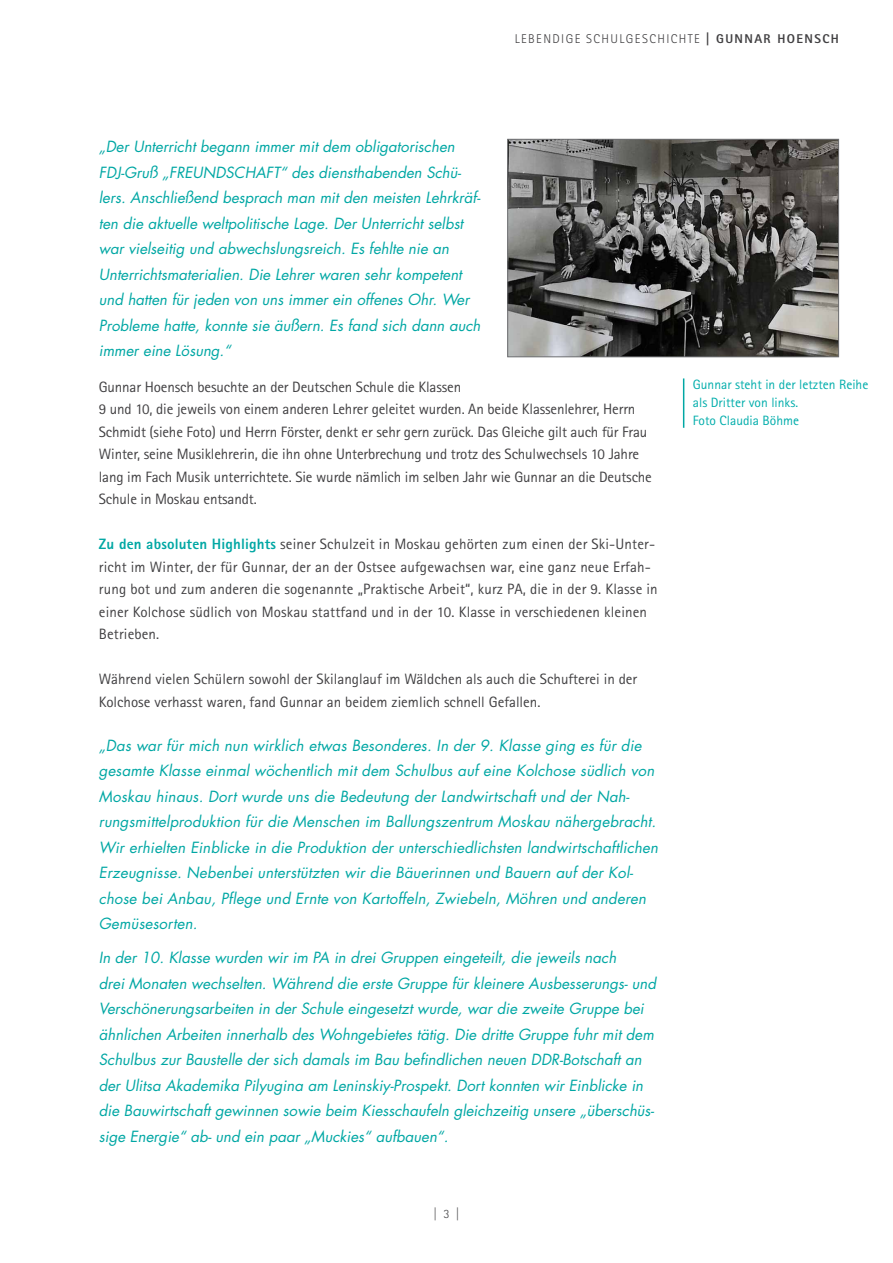
<style>
.page{position:relative;width:893px;height:1263px;background:#fff}
.page>*{position:absolute;margin:0;border:0;box-sizing:border-box;transform-origin:0 0}
.t1{font:italic 15px/25.5px "Futura Std";color:#00a7a4}
.t2{font:15px/22.5px "Rotis Sans Serif W1 G";color:#414042}
.t3{font:13.5px/18px "Rotis Sans Serif W1 G";color:#00adab}
.t4{font:300 12.75px "Rotis Sans Serif W1 G";letter-spacing:.11em;color:#414042}
.s1{font-weight:800}
.s2{font-weight:800;color:#00a7a4}
</style>
<div class="page">
<img style="left:509px;top:141px;width:328px;height:214px">
<div style="left:507px;top:139px;width:332px;height:218px;border:1px solid #6d6e71"></div>
<hr style="left:683px;top:378px;width:1px;height:50px;background:#00a7a4">
<p class="t4" style="left:515px;top:31px;width:324px">LEBENDIGE SCHULGESCHICHTE <span class="s1">| Gunnar Hoensch</span></p>
<p class="t1" style="left:99px;top:134px;width:383px">„Der Unterricht begann immer mit dem obligatorischen FDJ-Gruß „FREUNDSCHAFT“ des diensthabenden Schü&shy;lers. Anschließend besprach man mit den meisten Lehrkräf&shy;ten die aktuelle weltpolitische Lage. Der Unterricht selbst war vielseitig und abwechslungsreich. Es fehlte nie an Unterrichtsmaterialien. Die Lehrer waren sehr kompetent und hatten für jeden von uns immer ein offenes Ohr. Wer Probleme hatte, konnte sie äußern. Es fand sich dann auch immer eine Lösung.“</p>
<p class="t2" style="left:99px;top:375px;width:555px">Gunnar Hoensch besuchte an der Deutschen Schule die Klassen<br>9 und 10, die jeweils von einem anderen Lehrer geleitet wurden. An beide Klassenlehrer, Herrn Schmidt (siehe Foto) und Herrn Förster, denkt er sehr gern zurück. Das Gleiche gilt auch für Frau Winter, seine Musiklehrerin, die ihn ohne Unterbrechung und trotz des Schulwechsels 10 Jahre lang im Fach Musik unterrichtete. Sie wurde nämlich im selben Jahr wie Gunnar an die Deutsche Schule in Moskau entsandt.</p>
<p class="t2" style="left:99px;top:533px;width:560px"><span class="s2">Zu den absoluten Highlights</span> seiner Schulzeit in Moskau gehörten zum einen der Ski-Unter&shy;richt im Winter, der für Gunnar, der an der Ostsee aufgewachsen war, eine ganz neue Erfah&shy;rung bot und zum anderen die sogenannte „Praktische Arbeit“, kurz PA, die in der 9. Klasse in einer Kolchose südlich von Moskau stattfand und in der 10. Klasse in verschiedenen kleinen Betrieben.</p>
<p class="t2" style="left:99px;top:668px;width:540px">Während vielen Schülern sowohl der Skilanglauf im Wäldchen als auch die Schufterei in der<br>Kolchose verhasst waren, fand Gunnar an beidem ziemlich schnell Gefallen.</p>
<p class="t1" style="left:99px;top:732px;width:561px">„Das war für mich nun wirklich etwas Besonderes. In der 9. Klasse ging es für die gesamte Klasse einmal wöchentlich mit dem Schulbus auf eine Kolchose südlich von Moskau hinaus. Dort wurde uns die Bedeutung der Landwirtschaft und der Nah&shy;rungsmittelproduktion für die Menschen im Ballungszentrum Moskau nähergebracht.<br>Wir erhielten Einblicke in die Produktion der unterschiedlichsten landwirtschaftlichen Erzeugnisse. Nebenbei unterstützten wir die Bäuerinnen und Bauern auf der Kol&shy;chose bei Anbau, Pflege und Ernte von Kartoffeln, Zwiebeln, Möhren und anderen Gemüsesorten.</p>
<p class="t1" style="left:99px;top:945px;width:559px">In der 10. Klasse wurden wir im PA in drei Gruppen eingeteilt, die jeweils nach<br>drei Monaten wechselten. Während die erste Gruppe für kleinere Ausbesserungs- und Verschönerungsarbeiten in der Schule eingesetzt wurde, war die zweite Gruppe bei ähnlichen Arbeiten innerhalb des Wohngebietes tätig. Die dritte Gruppe fuhr mit dem Schulbus zur Baustelle der sich damals im Bau befindlichen neuen DDR-Botschaft an der Ulitsa Akademika Pilyugina am Leninskiy-Prospekt. Dort konnten wir Einblicke in die Bauwirtschaft gewinnen sowie beim Kiesschaufeln gleichzeitig unsere „überschüs&shy;sige Energie“ ab- und ein paar „Muckies“ aufbauen“.</p>
<p class="t4" style="left:433px;top:1206px;width:28px">| 3 |</p>
<p class="t3" style="left:693px;top:376px;width:177px">Gunnar steht in der letzten Reihe als Dritter von links.<br>Foto Claudia Böhme</p>
</div>
